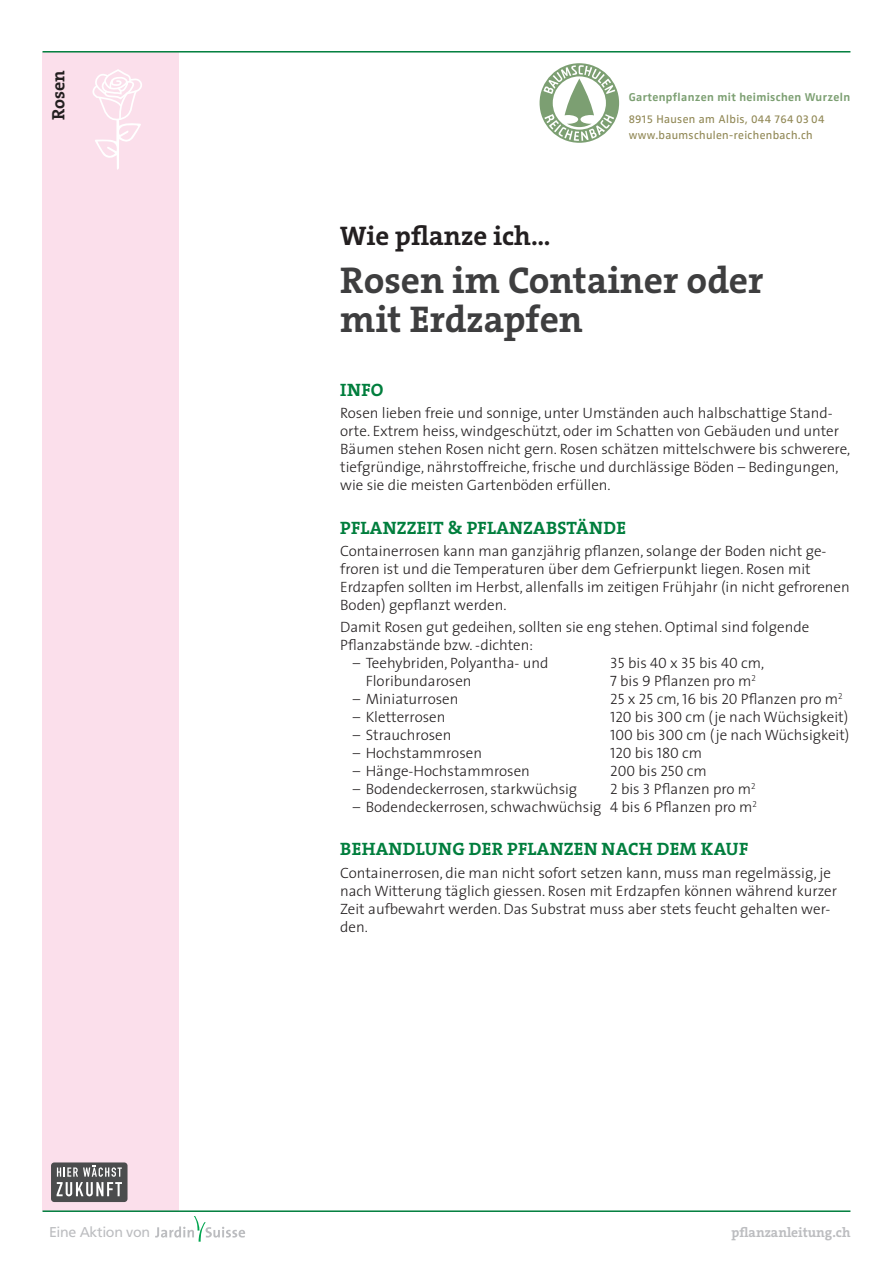
<style>
.page{position:relative;width:893px;height:1263px;background:#fff}
.page>*{position:absolute;margin:0;border:0;box-sizing:border-box;transform-origin:0 0}
.t1{font:37.5px/39px "The Serif HP7 Bld";color:#3e3e3f}
.t2{font:27px "The Serif HP7 Bld";color:#231f20}
._02_Titel_Prio_1{font:18px "The Serif HP7 Bld";letter-spacing:.015em;color:#007e3d}
.t3{font:18px "The Serif HP7 Bld";color:#231f20}
._01_Grundtext{font:300 15px/18px "The Sans";color:#231f20}
._01_Grundtext_Aufzäh{font:300 15px "The Sans";color:#231f20}
._01_Grundtext_Aufzäh-2{font:15px "The Sans Light Caps";color:#231f20}
.t4{font:14.25px "Frutiger LT";letter-spacing:-.025em;color:#bcbdc0}
._01_Grundtext_Aufzäh-3{font:13.65px "The Serif HP7 Bld";color:#bcbdc0}
.t5{font:700 11.7px/22.8px "Zwo OT";letter-spacing:.03em;color:#7c9f72}
.t6{font:11.7px "Zwo OT";letter-spacing:.03em;color:#908754}
.s1{font-weight:400;color:#908754}
.s2{font-family:"The Sans Light Caps";font-weight:400}
.s3{font-family:"The Sans";font-weight:300}
</style>
<div class="page">
<svg style="left:155px;top:1216px;width:90px;height:26px"></svg>
<div style="left:43px;top:52px;width:136px;height:1158px;background:#fbdfeb"></div>
<hr style="left:43px;top:1210px;width:807px;height:2px;background:#007e3d">
<hr style="left:43px;top:51px;width:807px;height:2px;background:#007e3d">
<svg style="left:93px;top:70px;width:49px;height:100px"></svg>
<svg style="left:540px;top:63px;width:79px;height:80px"></svg>
<div style="left:51px;top:1162px;width:77px;height:40px;background:#4b4c4d;border-radius:3px"></div>
<svg style="left:57px;top:1165px;width:65px;height:31px"></svg>
<p class="t3" style="left:46px;top:120px;width:51px;rotate:-90deg">Rosen</p>
<p class="t5" style="left:629px;top:86px;width:223px">Gartenpflanzen mit heimischen Wurzeln<br><span class="s1">8915 Hausen am Albis, 044 764 03 04</span></p>
<p class="t6" style="left:629px;top:127px;width:186px">www.baumschulen-reichenbach.ch</p>
<p class="t2" style="left:340px;top:218px;width:212px">Wie pflanze ich…</p>
<p class="t1" style="left:340px;top:261px;width:425px">Rosen im Container oder mit Erdzapfen</p>
<p class="_02_Titel_Prio_1" style="left:340px;top:378px;width:45px">INFO</p>
<p class="_01_Grundtext" style="left:340px;top:404px;width:512px">Rosen lieben freie und sonnige, unter Umständen auch halbschattige Stand&shy;orte. Extrem heiss, windgeschützt, oder im Schatten von Gebäuden und unter Bäumen stehen Rosen nicht gern. Rosen schätzen mittelschwere bis schwerere, tiefgründige, nährstoffreiche, frische und durchlässige Böden – Bedingungen, wie sie die meisten Gartenböden erfüllen.</p>
<p class="_02_Titel_Prio_1" style="left:340px;top:515px;width:287px">PFLANZZEIT &amp; PFLANZABSTÄNDE</p>
<p class="_01_Grundtext" style="left:340px;top:541px;width:511px">Containerrosen kann man ganzjährig pflanzen, solange der Boden nicht ge&shy;froren ist und die Temperaturen über dem Gefrierpunkt liegen. Rosen mit Erdzapfen sollten im Herbst, allenfalls im zeitigen Frühjahr (in nicht gefrorenen Boden) gepflanzt werden.</p>
<p class="_01_Grundtext" style="left:340px;top:617px;width:471px">Damit Rosen gut gedeihen, sollten sie eng stehen. Optimal sind folgende<br>Pflanzabstände bzw. -dichten:</p>
<p class="_01_Grundtext_Aufzäh" style="left:353px;top:651px;width:197px">– Teehybriden, Polyantha- und</p>
<p class="_01_Grundtext_Aufzäh" style="left:610px;top:651px;width:155px"><span class="s2">35</span> bis <span class="s2">40</span> x <span class="s2">35</span> bis <span class="s2">40</span> cm,</p>
<p class="_01_Grundtext_Aufzäh" style="left:366px;top:669px;width:107px">Floribundarosen</p>
<p class="_01_Grundtext_Aufzäh" style="left:610px;top:669px;width:147px"><span class="s2">7</span> bis <span class="s2">9</span> Pflanzen pro m<sup>2</sup></p>
<p class="_01_Grundtext_Aufzäh" style="left:353px;top:687px;width:107px">– Miniaturrosen</p>
<p class="_01_Grundtext_Aufzäh" style="left:610px;top:687px;width:234px"><span class="s2">25</span> x <span class="s2">25</span> cm, <span class="s2">16</span> bis <span class="s2">20</span> Pflanzen pro m<sup>2</sup></p>
<p class="_01_Grundtext_Aufzäh" style="left:353px;top:705px;width:94px">– Kletterrosen</p>
<p class="_01_Grundtext_Aufzäh" style="left:610px;top:705px;width:240px"><span class="s2">120</span> bis <span class="s2">300</span> cm (je nach Wüchsigkeit)</p>
<p class="_01_Grundtext_Aufzäh" style="left:353px;top:723px;width:100px">– Strauchrosen</p>
<p class="_01_Grundtext_Aufzäh" style="left:610px;top:723px;width:241px"><span class="s2">100</span> bis <span class="s2">300</span> cm (je nach Wüchsigkeit)</p>
<p class="_01_Grundtext_Aufzäh" style="left:353px;top:741px;width:131px">– Hochstammrosen</p>
<p class="_01_Grundtext_Aufzäh-2" style="left:610px;top:741px;width:94px">120 <span class="s3">bis</span> 180 <span class="s3">cm</span></p>
<p class="_01_Grundtext_Aufzäh" style="left:353px;top:759px;width:178px">– Hänge-Hochstammrosen</p>
<p class="_01_Grundtext_Aufzäh-2" style="left:610px;top:759px;width:98px">200 <span class="s3">bis</span> 250 <span class="s3">cm</span></p>
<p class="_01_Grundtext_Aufzäh" style="left:353px;top:777px;width:226px">– Bodendeckerrosen, starkwüchsig</p>
<p class="_01_Grundtext_Aufzäh" style="left:610px;top:777px;width:147px"><span class="s2">2</span> bis <span class="s2">3</span> Pflanzen pro m<sup>2</sup></p>
<p class="_01_Grundtext_Aufzäh" style="left:353px;top:795px;width:406px">– Bodendeckerrosen, schwachwüchsig <span class="s2">4</span> bis <span class="s2">6</span> Pflanzen pro m<sup>2</sup></p>
<p class="_02_Titel_Prio_1" style="left:340px;top:837px;width:409px">BEHANDLUNG DER PFLANZEN NACH DEM KAUF</p>
<p class="_01_Grundtext" style="left:340px;top:863px;width:498px">Containerrosen, die man nicht sofort setzen kann, muss man regelmässig, je nach Witterung täglich giessen. Rosen mit Erdzapfen können während kurzer Zeit aufbewahrt werden. Das Substrat muss aber stets feucht gehalten wer&shy;den.</p>
<p class="t4" style="left:49px;top:1224px;width:103px">Eine Aktion von</p>
<p class="_01_Grundtext_Aufzäh-3" style="left:731px;top:1224px;width:120px">pflanzanleitung.ch</p>
</div>
